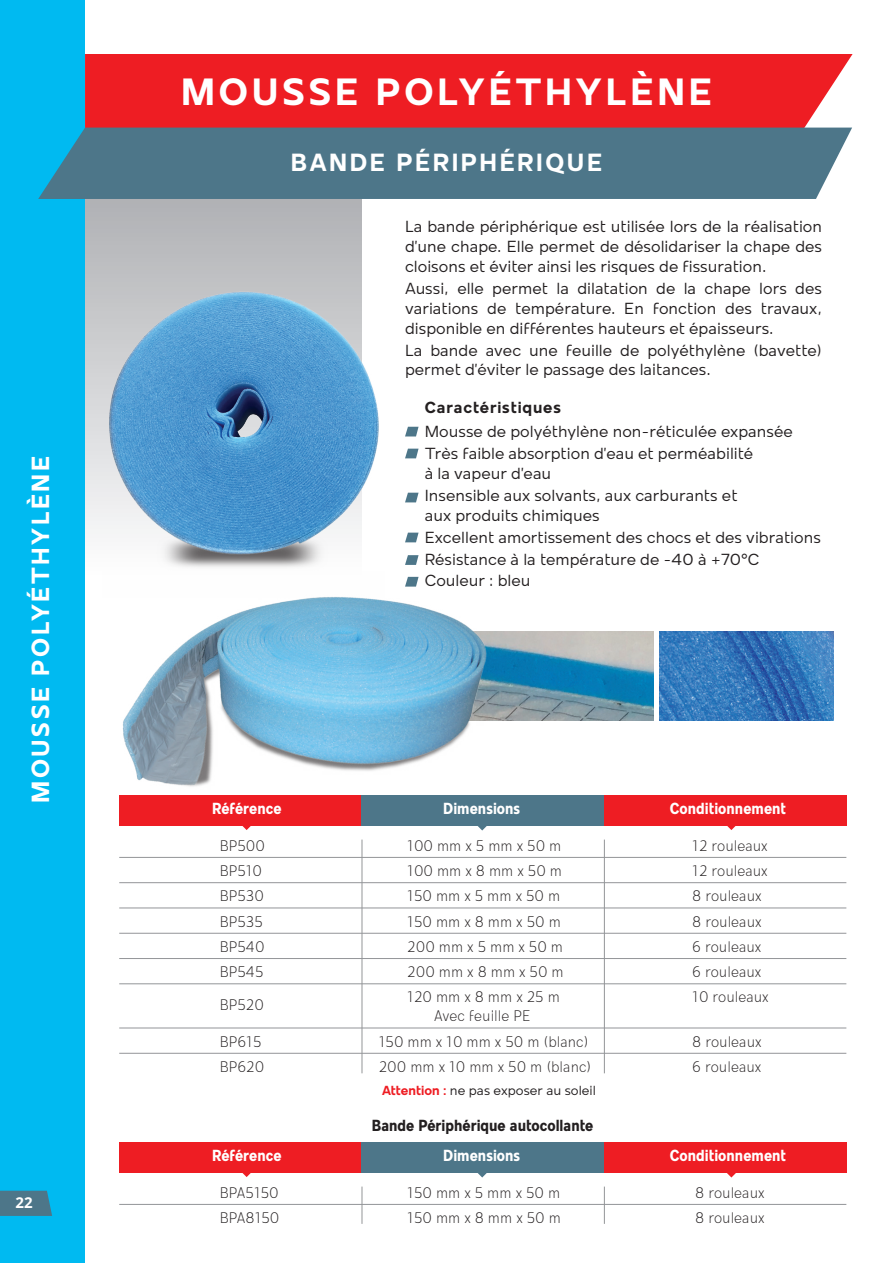
<style>
.page{position:relative;width:893px;height:1263px;background:#00baf1}
.page>*{position:absolute;margin:0;border:0;box-sizing:border-box;transform-origin:0 0}
.t1{font:700 39px "Mollen Personal Use";letter-spacing:.1em;color:#fff}
.t2{font:700 25.5px "Mollen Personal Use";letter-spacing:.1em;color:#fff}
.t3{font:16.5px/19.8px "Mollen Personal Use";color:#231f20}
.t4{font:700 condensed 16.5px "Mollen Personal Use";color:#fff}
.t5{font:700 condensed 16.5px "Mollen Personal Use";color:#231f20}
.t6{font:700 16.5px "Mollen Personal Use";letter-spacing:.05em;color:#231f20}
.t7{font:300 condensed 15.75px "Mollen Personal Use";color:#231f20}
.t8{font:700 15px "Open Sans";color:#fff}
.t9{font:13.5px "Mollen Personal Use";color:#231f20}
.s1{font-weight:700;color:#ee1d23}
</style>
<div class="page">
<div style="left:85px;top:0;width:808px;height:1263px;background:#fff"></div>
<div style="left:85px;top:160px;width:276px;height:519px;background:linear-gradient(to bottom,#abacb0,#fff)"></div>
<div style="left:85px;top:54px;width:768px;height:74px;background:#ee1d23"></div>
<svg style="left:0;top:1191px;width:52px;height:25px"></svg>
<div style="left:38px;top:128px;width:814px;height:71px;background:#4d7689"></div>
<img style="left:102px;top:288px;width:277px;height:286px">
<div style="left:119px;top:795px;width:727px;height:30px;background:#ee1d23"></div>
<div style="left:119px;top:1142px;width:727px;height:30px;background:#ee1d23"></div>
<div style="left:362px;top:795px;width:242px;height:30px;background:#4d7689"></div>
<div style="left:362px;top:1142px;width:242px;height:30px;background:#4d7689"></div>
<svg style="left:236px;top:825px;width:21px;height:5px"></svg>
<svg style="left:236px;top:1172px;width:21px;height:5px"></svg>
<svg style="left:472px;top:825px;width:21px;height:5px"></svg>
<svg style="left:472px;top:1172px;width:21px;height:5px"></svg>
<svg style="left:721px;top:825px;width:21px;height:5px"></svg>
<svg style="left:721px;top:1172px;width:21px;height:5px"></svg>
<hr style="left:119px;top:857px;width:727px;height:1px;background:#939598">
<hr style="left:119px;top:882px;width:727px;height:1px;background:#939598">
<hr style="left:119px;top:907px;width:727px;height:1px;background:#939598">
<hr style="left:119px;top:933px;width:727px;height:1px;background:#939598">
<hr style="left:119px;top:958px;width:727px;height:1px;background:#939598">
<hr style="left:119px;top:983px;width:727px;height:1px;background:#939598">
<hr style="left:119px;top:1027px;width:727px;height:1px;background:#939598">
<hr style="left:119px;top:1053px;width:727px;height:1px;background:#939598">
<hr style="left:119px;top:1204px;width:727px;height:1px;background:#939598">
<hr style="left:362px;top:839px;width:1px;height:234px;background:#939598">
<hr style="left:362px;top:1186px;width:1px;height:38px;background:#939598">
<hr style="left:604px;top:839px;width:1px;height:234px;background:#939598">
<hr style="left:604px;top:1186px;width:1px;height:38px;background:#939598">
<svg style="left:405px;top:449px;width:14px;height:9px"></svg>
<svg style="left:405px;top:493px;width:14px;height:9px"></svg>
<svg style="left:405px;top:427px;width:14px;height:9px"></svg>
<svg style="left:405px;top:533px;width:14px;height:9px"></svg>
<svg style="left:405px;top:555px;width:14px;height:10px"></svg>
<img style="left:533px;top:631px;width:120px;height:89px">
<img style="left:660px;top:631px;width:173px;height:89px">
<img style="left:89px;top:574px;width:444px;height:250px">
<h2 class="t2" style="left:26px;top:803px;width:349px;rotate:-90deg">MOUSSE POLYÉTHYLÈNE</h2>
<p class="t8" style="left:16px;top:1192px;width:19px">22</p>
<h1 class="t1" style="left:181px;top:69px;width:532px">MOUSSE POLYÉTHYLÈNE</h1>
<h2 class="t2" style="left:291px;top:148px;width:313px">BANDE PÉRIPHÉRIQUE</h2>
<p class="t3" style="left:405px;top:217px;width:419px;text-align:justify">La bande périphérique est utilisée lors de la réalisation d’une chape. Elle permet de désolidariser la chape des cloisons et éviter ainsi les risques de fissuration.</p>
<p class="t3" style="left:405px;top:278px;width:419px;text-align:justify">Aussi, elle permet la dilatation de la chape lors des variations de température. En fonction des travaux, disponible en différentes hauteurs et épaisseurs.</p>
<p class="t3" style="left:405px;top:340px;width:419px">La bande avec une feuille de polyéthylène (bavette) permet d’éviter le passage des laitances.</p>
<p class="t6" style="left:425px;top:398px;width:138px">Caractéristiques</p>
<p class="t3" style="left:425px;top:420px;width:370px;line-height:21.9px">Mousse de polyéthylène non-réticulée expansée<br>Très faible absorption d’eau et perméabilité</p>
<p class="t3" style="left:425px;top:462px;width:314px;line-height:21.9px">à la vapeur d’eau<br>Insensible aux solvants, aux carburants et</p>
<p class="t3" style="left:425px;top:504px;width:398px;line-height:21.9px">aux produits chimiques<br>Excellent amortissement des chocs et des vibrations Résistance à la température de -40 à +70°C Couleur : bleu</p>
<p class="t4" style="left:212px;top:799px;width:71px">Référence</p>
<p class="t4" style="left:443px;top:799px;width:79px">Dimensions</p>
<p class="t4" style="left:670px;top:799px;width:118px">Conditionnement</p>
<p class="t7" style="left:220px;top:837px;width:47px">BP500</p>
<p class="t7" style="left:407px;top:837px;width:156px">100 mm x 5 mm x 50 m</p>
<p class="t7" style="left:692px;top:837px;width:77px">12 rouleaux</p>
<p class="t7" style="left:220px;top:862px;width:44px">BP510</p>
<p class="t7" style="left:407px;top:862px;width:156px">100 mm x 8 mm x 50 m</p>
<p class="t7" style="left:692px;top:862px;width:77px">12 rouleaux</p>
<p class="t7" style="left:220px;top:887px;width:46px">BP530</p>
<p class="t7" style="left:407px;top:887px;width:155px">150 mm x 5 mm x 50 m</p>
<p class="t7" style="left:692px;top:887px;width:71px">8 rouleaux</p>
<p class="t7" style="left:220px;top:912px;width:45px">BP535</p>
<p class="t7" style="left:407px;top:912px;width:155px">150 mm x 8 mm x 50 m</p>
<p class="t7" style="left:692px;top:912px;width:71px">8 rouleaux</p>
<p class="t7" style="left:220px;top:938px;width:46px">BP540</p>
<p class="t7" style="left:407px;top:938px;width:157px">200 mm x 5 mm x 50 m</p>
<p class="t7" style="left:692px;top:938px;width:71px">6 rouleaux</p>
<p class="t7" style="left:220px;top:963px;width:45px">BP545</p>
<p class="t7" style="left:407px;top:963px;width:158px">200 mm x 8 mm x 50 m</p>
<p class="t7" style="left:692px;top:963px;width:71px">6 rouleaux</p>
<p class="t7" style="left:220px;top:996px;width:46px">BP520</p>
<p class="t7" style="left:407px;top:988px;width:154px">120 mm x 8 mm x 25 m</p>
<p class="t7" style="left:692px;top:988px;width:78px">10 rouleaux</p>
<p class="t7" style="left:434px;top:1007px;width:98px">Avec feuille PE</p>
<p class="t7" style="left:220px;top:1032px;width:43px">BP615</p>
<p class="t7" style="left:379px;top:1032px;width:211px">150 mm x 10 mm x 50 m (blanc)</p>
<p class="t7" style="left:692px;top:1032px;width:71px">8 rouleaux</p>
<p class="t7" style="left:220px;top:1058px;width:46px">BP620</p>
<p class="t7" style="left:379px;top:1058px;width:214px">200 mm x 10 mm x 50 m (blanc)</p>
<p class="t7" style="left:692px;top:1058px;width:71px">6 rouleaux</p>
<p class="t9" style="left:382px;top:1082px;width:215px"><span class="s1">Attention :</span> ne pas exposer au soleil</p>
<p class="t5" style="left:372px;top:1116px;width:223px">Bande Périphérique autocollante</p>
<p class="t4" style="left:212px;top:1146px;width:71px">Référence</p>
<p class="t4" style="left:443px;top:1146px;width:79px">Dimensions</p>
<p class="t4" style="left:670px;top:1146px;width:118px">Conditionnement</p>
<p class="t7" style="left:220px;top:1183px;width:61px">BPA5150</p>
<p class="t7" style="left:407px;top:1183px;width:155px">150 mm x 5 mm x 50 m</p>
<p class="t7" style="left:695px;top:1183px;width:71px">8 rouleaux</p>
<p class="t7" style="left:220px;top:1209px;width:61px">BPA8150</p>
<p class="t7" style="left:407px;top:1209px;width:155px">150 mm x 8 mm x 50 m</p>
<p class="t7" style="left:695px;top:1209px;width:71px">8 rouleaux</p>
</div>
